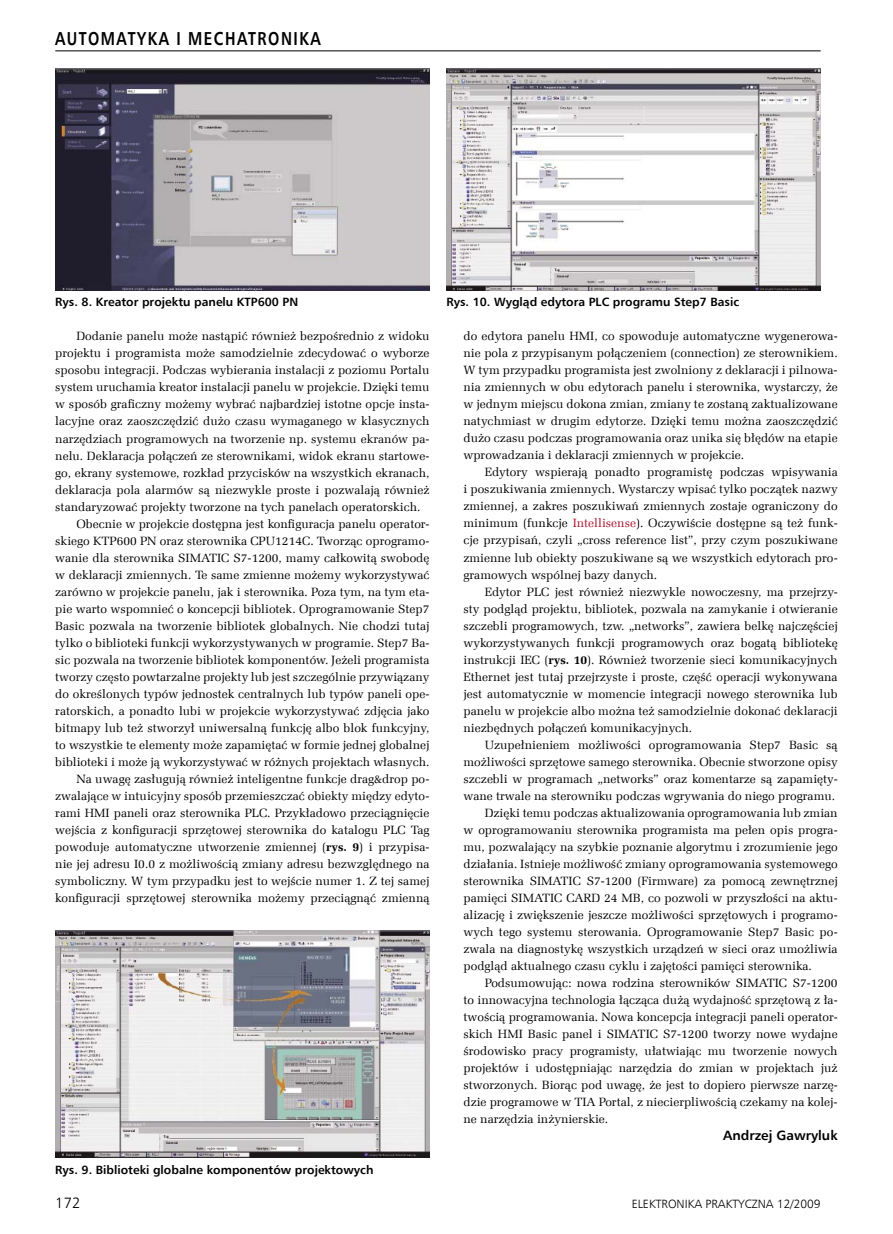
<style>
.page{position:relative;width:893px;height:1234px;background:#fff}
.page>*{position:absolute;margin:0;border:0;box-sizing:border-box;transform-origin:0 0}
.t1{font:700 18.75px "Humnst 777 EU";letter-spacing:.1em;color:#000;scale:.8 1}
.t2{font:15px "Humnst 777 Lt EU";color:#000}
.t3{font:700 13.5px "Humnst 777 EU";color:#000}
.t4{font:12px/17px "Zapf Ellipt EU";color:#000;text-align:justify}
.t5{font:700 12px "Humnst 777 EU";color:#000}
.t6{font:12px "Humnst 777 Lt EU";color:#000}
.s1{font-weight:700}
.s2{color:#a9132a}
</style>
<div class="page">
<hr style="left:55px;top:51px;width:766px;height:1px;background:#000">
<img style="left:55px;top:68px;width:374px;height:223px">
<img style="left:55px;top:930px;width:374px;height:227px">
<img style="left:446px;top:68px;width:375px;height:223px">
<h1 class="t1" style="left:55px;top:27px;width:331px">Automatyka i mechatronika</h1>
<p class="t5" style="left:55px;top:294px;width:243px">Rys. 8. Kreator projektu panelu KTP600 PN</p>
<p class="t4" style="left:77px;top:328px;width:354px">Dodanie panelu może nastąpić również bezpośrednio z widoku</p>
<p class="t4" style="left:55px;top:345px;width:376px">projektu i programista może samodzielnie zdecydować o wyborze</p>
<p class="t4" style="left:55px;top:362px;width:376px">sposobu integracji. Podczas wybierania instalacji z poziomu Portalu</p>
<p class="t4" style="left:55px;top:379px;width:376px">system uruchamia kreator instalacji panelu w projekcie. Dzięki temu</p>
<p class="t4" style="left:55px;top:396px;width:376px">w sposób graficzny możemy wybrać najbardziej istotne opcje insta-</p>
<p class="t4" style="left:55px;top:413px;width:376px">lacyjne oraz zaoszczędzić dużo czasu wymaganego w klasycznych</p>
<p class="t4" style="left:55px;top:430px;width:376px">narzędziach programowych na tworzenie np. systemu ekranów pa-</p>
<p class="t4" style="left:55px;top:447px;width:376px">nelu. Deklaracja połączeń ze sterownikami, widok ekranu startowe-</p>
<p class="t4" style="left:55px;top:464px;width:376px">go, ekrany systemowe, rozkład przycisków na wszystkich ekranach,</p>
<p class="t4" style="left:55px;top:481px;width:376px">deklaracja pola alarmów są niezwykle proste i pozwalają również</p>
<p class="t4" style="left:55px;top:498px;width:367px">standaryzować projekty tworzone na tych panelach operatorskich.</p>
<p class="t4" style="left:77px;top:515px;width:354px">Obecnie w projekcie dostępna jest konfiguracja panelu operator-</p>
<p class="t4" style="left:55px;top:532px;width:376px">skiego KTP600 PN oraz sterownika CPU1214C. Tworząc oprogramo-</p>
<p class="t4" style="left:55px;top:549px;width:376px">wanie dla sterownika SIMATIC S7-1200, mamy całkowitą swobodę</p>
<p class="t4" style="left:55px;top:566px;width:376px">w deklaracji zmiennych. Te same zmienne możemy wykorzystywać</p>
<p class="t4" style="left:55px;top:583px;width:376px">zarówno w projekcie panelu, jak i sterownika. Poza tym, na tym eta-</p>
<p class="t4" style="left:55px;top:600px;width:376px">pie warto wspomnieć o koncepcji bibliotek. Oprogramowanie Step7</p>
<p class="t4" style="left:55px;top:617px;width:376px">Basic pozwala na tworzenie bibliotek globalnych. Nie chodzi tutaj</p>
<p class="t4" style="left:55px;top:634px;width:376px">tylko o biblioteki funkcji wykorzystywanych w programie. Step7 Ba-</p>
<p class="t4" style="left:55px;top:651px;width:376px">sic pozwala na tworzenie bibliotek komponentów. Jeżeli programista</p>
<p class="t4" style="left:55px;top:668px;width:376px">tworzy często powtarzalne projekty lub jest szczególnie przywiązany</p>
<p class="t4" style="left:55px;top:685px;width:376px">do określonych typów jednostek centralnych lub typów paneli ope-</p>
<p class="t4" style="left:55px;top:702px;width:376px">ratorskich, a ponadto lubi w projekcie wykorzystywać zdjęcia jako</p>
<p class="t4" style="left:55px;top:719px;width:376px">bitmapy lub też stworzył uniwersalną funkcję albo blok funkcyjny,</p>
<p class="t4" style="left:55px;top:736px;width:376px">to wszystkie te elementy może zapamiętać w formie jednej globalnej</p>
<p class="t4" style="left:55px;top:753px;width:376px">biblioteki i może ją wykorzystywać w różnych projektach własnych.</p>
<p class="t4" style="left:77px;top:770px;width:354px">Na uwagę zasługują również inteligentne funkcje drag&amp;drop po-</p>
<p class="t4" style="left:55px;top:787px;width:376px">zwalające w intuicyjny sposób przemieszczać obiekty między edyto-</p>
<p class="t4" style="left:55px;top:804px;width:376px">rami HMI paneli oraz sterownika PLC. Przykładowo przeciągnięcie</p>
<p class="t4" style="left:55px;top:821px;width:376px">wejścia z konfiguracji sprzętowej sterownika do katalogu PLC Tag</p>
<p class="t4" style="left:55px;top:838px;width:376px">powoduje automatyczne utworzenie zmiennej (<span class="s1">rys. 9</span>) i przypisa-</p>
<p class="t4" style="left:55px;top:855px;width:376px">nie jej adresu I0.0 z możliwością zmiany adresu bezwzględnego na</p>
<p class="t4" style="left:55px;top:872px;width:376px">symboliczny. W tym przypadku jest to wejście numer 1. Z tej samej</p>
<p class="t4" style="left:55px;top:889px;width:376px">konfiguracji sprzętowej sterownika możemy przeciągnąć zmienną</p>
<p class="t5" style="left:55px;top:1162px;width:320px">Rys. 9. Biblioteki globalne komponentów projektowych</p>
<p class="t5" style="left:446px;top:294px;width:294px">Rys. 10. Wygląd edytora PLC programu Step7 Basic</p>
<p class="t4" style="left:463px;top:328px;width:376px">do edytora panelu HMI, co spowoduje automatyczne wygenerowa&shy;nie pola z przypisanym połączeniem (connection) ze sterownikiem.<br>W tym przypadku programista jest zwolniony z deklaracji i pilnowa&shy;nia zmiennych w obu edytorach panelu i sterownika, wystarczy, że w jednym miejscu dokona zmian, zmiany te zostaną zaktualizowane natychmiast w drugim edytorze. Dzięki temu można zaoszczędzić dużo czasu podczas programowania oraz unika się błędów na etapie wprowadzania i deklaracji zmiennych w projekcie.</p>
<p class="t4" style="left:463px;top:464px;width:376px;text-indent:21px">Edytory wspierają ponadto programistę podczas wpisywania i poszukiwania zmiennych. Wystarczy wpisać tylko początek nazwy zmiennej, a zakres poszukiwań zmiennych zostaje ograniczony do minimum (funkcje <span class="s2">Intellisense</span>). Oczywiście dostępne są też funk&shy;cje przypisań, czyli „cross reference list”, przy czym poszukiwane zmienne lub obiekty poszukiwane są we wszystkich edytorach pro&shy;gramowych wspólnej bazy danych.</p>
<p class="t4" style="left:463px;top:583px;width:376px;text-indent:21px">Edytor PLC jest również niezwykle nowoczesny, ma przejrzy&shy;sty podgląd projektu, bibliotek, pozwala na zamykanie i otwieranie szczebli programowych, tzw. „networks”, zawiera belkę najczęściej wykorzystywanych funkcji programowych oraz bogatą bibliotekę instrukcji IEC (<span class="s1">rys. 10</span>). Również tworzenie sieci komunikacyjnych Ethernet jest tutaj przejrzyste i proste, część operacji wykonywana jest automatycznie w momencie integracji nowego sterownika lub panelu w projekcie albo można też samodzielnie dokonać deklaracji niezbędnych połączeń komunikacyjnych.</p>
<p class="t4" style="left:485px;top:736px;width:354px">Uzupełnieniem możliwości oprogramowania Step7 Basic są</p>
<p class="t4" style="left:463px;top:753px;width:376px">możliwości sprzętowe samego sterownika. Obecnie stworzone opisy</p>
<p class="t4" style="left:463px;top:770px;width:376px">szczebli w programach „networks” oraz komentarze są zapamięty-</p>
<p class="t4" style="left:463px;top:787px;width:373px">wane trwale na sterowniku podczas wgrywania do niego programu.</p>
<p class="t4" style="left:485px;top:804px;width:354px">Dzięki temu podczas aktualizowania oprogramowania lub zmian</p>
<p class="t4" style="left:463px;top:821px;width:376px">w oprogramowaniu sterownika programista ma pełen opis progra-</p>
<p class="t4" style="left:463px;top:838px;width:376px">mu, pozwalający na szybkie poznanie algorytmu i zrozumienie jego</p>
<p class="t4" style="left:463px;top:855px;width:376px">działania. Istnieje możliwość zmiany oprogramowania systemowego</p>
<p class="t4" style="left:463px;top:872px;width:376px">sterownika SIMATIC S7-1200 (Firmware) za pomocą zewnętrznej</p>
<p class="t4" style="left:463px;top:889px;width:376px">pamięci SIMATIC CARD 24 MB, co pozwoli w przyszłości na aktu-</p>
<p class="t4" style="left:463px;top:906px;width:376px">alizację i zwiększenie jeszcze możliwości sprzętowych i programo-</p>
<p class="t4" style="left:463px;top:923px;width:376px">wych tego systemu sterowania. Oprogramowanie Step7 Basic po-</p>
<p class="t4" style="left:463px;top:940px;width:376px">zwala na diagnostykę wszystkich urządzeń w sieci oraz umożliwia</p>
<p class="t4" style="left:463px;top:957px;width:350px">podgląd aktualnego czasu cyklu i zajętości pamięci sterownika.</p>
<p class="t4" style="left:485px;top:974px;width:354px">Podsumowując: nowa rodzina sterowników SIMATIC S7-1200</p>
<p class="t4" style="left:463px;top:991px;width:376px">to innowacyjna technologia łącząca dużą wydajność sprzętową z ła-</p>
<p class="t4" style="left:463px;top:1008px;width:376px">twością programowania. Nowa koncepcja integracji paneli operator-</p>
<p class="t4" style="left:463px;top:1025px;width:376px">skich HMI Basic panel i SIMATIC S7-1200 tworzy nowe wydajne</p>
<p class="t4" style="left:463px;top:1042px;width:376px">środowisko pracy programisty, ułatwiając mu tworzenie nowych</p>
<p class="t4" style="left:463px;top:1059px;width:376px">projektów i udostępniając narzędzia do zmian w projektach już</p>
<p class="t4" style="left:463px;top:1076px;width:376px">stworzonych. Biorąc pod uwagę, że jest to dopiero pierwsze narzę-</p>
<p class="t4" style="left:463px;top:1093px;width:376px">dzie programowe w TIA Portal, z niecierpliwością czekamy na kolej-</p>
<p class="t4" style="left:463px;top:1110px;width:146px">ne narzędzia inżynierskie.</p>
<p class="t3" style="left:723px;top:1126px;width:116px">Andrzej Gawryluk</p>
<p class="t2" style="left:55px;top:1193px;width:27px">172</p>
<p class="t6" style="left:632px;top:1196px;width:191px">ELEKTRONIKA PRAKTYCZNA 12/2009</p>
</div>
